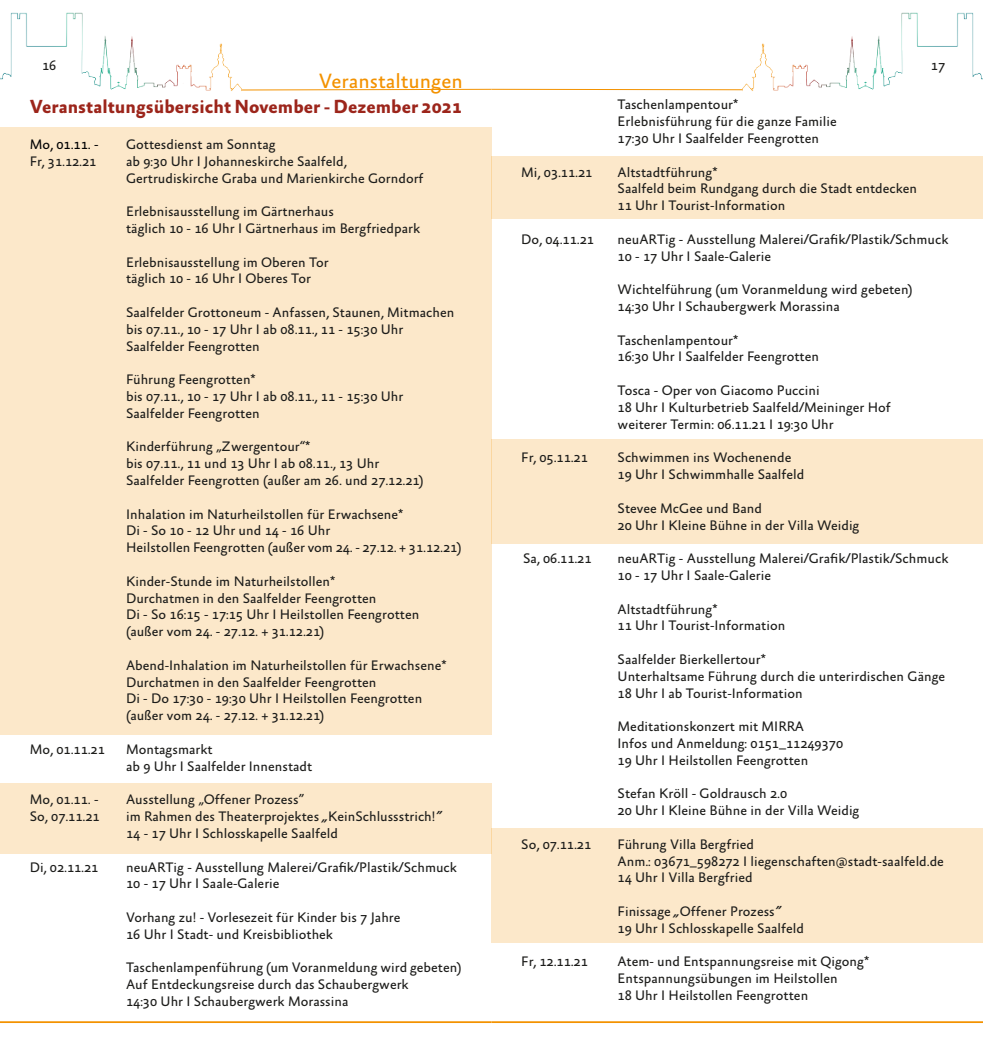
<style>
.page{position:relative;width:983px;height:1042px;background:#fff}
.page>*{position:absolute;margin:0;border:0;box-sizing:border-box;transform-origin:0 0}
.t1{font:21px "Absara Sans OT";color:#f39200}
.t2{font:700 19.25px "Absara Sans OT";color:#9c251b}
.t3{font:14px "Absara Sans OT";color:#1d1d1b}
.t4{font:14px "Absara Sans OT";color:#020203}
.s1{font-weight:500;font-style:italic}
</style>
<div class="page">
<hr style="left:491px;top:1021px;width:491px;height:2px;background:#f39200">
<img style="left:742px;top:12px;width:240px;height:79px">
<hr style="left:491px;top:89px;width:251px;height:1px;background:#f39200">
<hr style="left:0;top:1021px;width:491px;height:2px;background:#f39200">
<svg style="left:241px;top:88px;width:251px;height:3px"></svg>
<img style="left:0;top:12px;width:241px;height:79px">
<div style="left:0;top:127px;width:491px;height:607px;background:#fce8ca"></div>
<div style="left:491px;top:156px;width:491px;height:62px;background:#fce8ca"></div>
<div style="left:491px;top:439px;width:491px;height:104px;background:#fce8ca"></div>
<div style="left:491px;top:828px;width:491px;height:115px;background:#fce8ca"></div>
<div style="left:0;top:783px;width:491px;height:70px;background:#fce8ca"></div>
<p class="t3" style="left:42px;top:58px;width:16px">16</p>
<p class="t3" style="left:930px;top:58px;width:16px">17</p>
<p class="t1" style="left:319px;top:71px;width:145px">Veranstaltungen</p>
<p class="t3" style="left:617px;top:97px;width:122px">Taschenlampentour*</p>
<p class="t3" style="left:617px;top:114px;width:220px">Erlebnisführung für die ganze Familie</p>
<p class="t3" style="left:617px;top:131px;width:203px">17:30 Uhr I Saalfelder Feengrotten</p>
<p class="t3" style="left:521px;top:165px;width:72px">Mi, 03.11.21</p>
<p class="t3" style="left:617px;top:165px;width:101px">Altstadtführung*</p>
<p class="t3" style="left:617px;top:181px;width:301px">Saalfeld beim Rundgang durch die Stadt entdecken</p>
<p class="t3" style="left:617px;top:198px;width:169px">11 Uhr I Tourist-Information</p>
<p class="t3" style="left:521px;top:232px;width:74px">Do, 04.11.21</p>
<p class="t3" style="left:617px;top:232px;width:332px">neuARTig - Ausstellung Malerei/Grafik/Plastik/Schmuck</p>
<p class="t3" style="left:617px;top:249px;width:155px">10 - 17 Uhr I Saale-Galerie</p>
<p class="t3" style="left:617px;top:282px;width:297px">Wichtelführung (um Voranmeldung wird gebeten)</p>
<p class="t3" style="left:617px;top:299px;width:224px">14:30 Uhr I Schaubergwerk Morassina</p>
<p class="t3" style="left:617px;top:333px;width:122px">Taschenlampentour*</p>
<p class="t3" style="left:617px;top:349px;width:203px">16:30 Uhr I Saalfelder Feengrotten</p>
<p class="t3" style="left:617px;top:383px;width:203px">Tosca - Oper von Giacomo Puccini</p>
<p class="t3" style="left:617px;top:400px;width:275px">18 Uhr I Kulturbetrieb Saalfeld/Meininger Hof</p>
<p class="t3" style="left:617px;top:417px;width:217px">weiterer Termin: 06.11.21 I 19:30 Uhr</p>
<p class="t3" style="left:521px;top:450px;width:68px">Fr, 05.11.21</p>
<p class="t3" style="left:617px;top:450px;width:175px">Schwimmen ins Wochenende</p>
<p class="t3" style="left:617px;top:467px;width:188px">19 Uhr I Schwimmhalle Saalfeld</p>
<p class="t3" style="left:617px;top:501px;width:146px">Stevee McGee und Band</p>
<p class="t3" style="left:617px;top:517px;width:243px">20 Uhr I Kleine Bühne in der Villa Weidig</p>
<p class="t3" style="left:523px;top:551px;width:70px">Sa, 06.11.21</p>
<p class="t3" style="left:617px;top:551px;width:332px">neuARTig - Ausstellung Malerei/Grafik/Plastik/Schmuck</p>
<p class="t3" style="left:617px;top:568px;width:155px">10 - 17 Uhr I Saale-Galerie</p>
<p class="t3" style="left:617px;top:601px;width:101px">Altstadtführung*</p>
<p class="t3" style="left:617px;top:618px;width:169px">11 Uhr I Tourist-Information</p>
<p class="t3" style="left:617px;top:652px;width:150px">Saalfelder Bierkellertour*</p>
<p class="t3" style="left:617px;top:669px;width:329px">Unterhaltsame Führung durch die unterirdischen Gänge</p>
<p class="t3" style="left:617px;top:685px;width:186px">18 Uhr I ab Tourist-Information</p>
<p class="t3" style="left:617px;top:719px;width:188px">Meditationskonzert mit MIRRA</p>
<p class="t3" style="left:617px;top:736px;width:227px">Infos und Anmeldung: 0151_11249370</p>
<p class="t3" style="left:617px;top:753px;width:192px">19 Uhr I Heilstollen Feengrotten</p>
<p class="t3" style="left:617px;top:786px;width:171px">Stefan Kröll - Goldrausch 2.0</p>
<p class="t3" style="left:617px;top:803px;width:243px">20 Uhr I Kleine Bühne in der Villa Weidig</p>
<p class="t3" style="left:521px;top:837px;width:71px">So, 07.11.21</p>
<p class="t3" style="left:617px;top:837px;width:138px">Führung Villa Bergfried</p>
<p class="t3" style="left:617px;top:853px;width:328px">Anm.: 03671_598272 I liegenschaften@stadt-saalfeld.de</p>
<p class="t3" style="left:617px;top:870px;width:136px">14 Uhr I Villa Bergfried</p>
<p class="t3" style="left:617px;top:904px;width:164px">Finissage <span class="s1">„</span>Offener Prozess<span class="s1">”</span></p>
<p class="t3" style="left:617px;top:921px;width:188px">19 Uhr I Schlosskapelle Saalfeld</p>
<p class="t3" style="left:521px;top:954px;width:68px">Fr, 12.11.21</p>
<p class="t3" style="left:617px;top:954px;width:253px">Atem- und Entspannungsreise mit Qigong*</p>
<p class="t3" style="left:617px;top:971px;width:221px">Entspannungsübungen im Heilstollen</p>
<p class="t3" style="left:617px;top:988px;width:192px">18 Uhr I Heilstollen Feengrotten</p>
<p class="t2" style="left:30px;top:97px;width:433px">Veranstaltungsübersicht November - Dezember 2021</p>
<p class="t4" style="left:30px;top:137px;width:70px">Mo, 01.11. -</p>
<p class="t3" style="left:126px;top:137px;width:151px">Gottesdienst am Sonntag</p>
<p class="t3" style="left:30px;top:154px;width:68px">Fr, 31.12.21</p>
<p class="t3" style="left:126px;top:154px;width:222px">ab 9:30 Uhr I Johanneskirche Saalfeld,</p>
<p class="t3" style="left:126px;top:171px;width:299px">Gertrudiskirche Graba und Marienkirche Gorndorf</p>
<p class="t3" style="left:126px;top:204px;width:209px">Erlebnisausstellung im Gärtnerhaus</p>
<p class="t3" style="left:126px;top:221px;width:295px">täglich 10 - 16 Uhr I Gärtnerhaus im Bergfriedpark</p>
<p class="t3" style="left:126px;top:255px;width:204px">Erlebnisausstellung im Oberen Tor</p>
<p class="t3" style="left:126px;top:271px;width:186px">täglich 10 - 16 Uhr I Oberes Tor</p>
<p class="t3" style="left:126px;top:305px;width:330px">Saalfelder Grottoneum - Anfassen, Staunen, Mitmachen</p>
<p class="t3" style="left:126px;top:322px;width:279px">bis 07.11., 10 - 17 Uhr I ab 08.11., 11 - 15:30 Uhr</p>
<p class="t3" style="left:126px;top:339px;width:135px">Saalfelder Feengrotten</p>
<p class="t3" style="left:126px;top:372px;width:131px">Führung Feengrotten*</p>
<p class="t3" style="left:126px;top:389px;width:279px">bis 07.11., 10 - 17 Uhr I ab 08.11., 11 - 15:30 Uhr</p>
<p class="t3" style="left:126px;top:406px;width:135px">Saalfelder Feengrotten</p>
<p class="t3" style="left:126px;top:439px;width:186px">Kinderführung „Zwergentour“*</p>
<p class="t3" style="left:126px;top:456px;width:255px">bis 07.11., 11 und 13 Uhr I ab 08.11., 13 Uhr</p>
<p class="t3" style="left:126px;top:473px;width:299px">Saalfelder Feengrotten (außer am 26. und 27.12.21)</p>
<p class="t3" style="left:126px;top:507px;width:279px">Inhalation im Naturheilstollen für Erwachsene*</p>
<p class="t3" style="left:126px;top:523px;width:206px">Di - So 10 - 12 Uhr und 14 - 16 Uhr</p>
<p class="t3" style="left:126px;top:540px;width:337px">Heilstollen Feengrotten (außer vom 24. - 27.12. + 31.12.21)</p>
<p class="t3" style="left:126px;top:574px;width:211px">Kinder-Stunde im Naturheilstollen*</p>
<p class="t3" style="left:126px;top:591px;width:252px">Durchatmen in den Saalfelder Feengrotten</p>
<p class="t3" style="left:126px;top:607px;width:295px">Di - So 16:15 - 17:15 Uhr I Heilstollen Feengrotten</p>
<p class="t3" style="left:126px;top:624px;width:200px">(außer vom 24. - 27.12. + 31.12.21)</p>
<p class="t3" style="left:126px;top:658px;width:322px">Abend-Inhalation im Naturheilstollen für Erwachsene*</p>
<p class="t3" style="left:126px;top:675px;width:252px">Durchatmen in den Saalfelder Feengrotten</p>
<p class="t3" style="left:126px;top:691px;width:297px">Di - Do 17:30 - 19:30 Uhr I Heilstollen Feengrotten</p>
<p class="t3" style="left:126px;top:708px;width:200px">(außer vom 24. - 27.12. + 31.12.21)</p>
<p class="t3" style="left:30px;top:742px;width:77px">Mo, 01.11.21</p>
<p class="t3" style="left:126px;top:742px;width:88px">Montagsmarkt</p>
<p class="t3" style="left:126px;top:759px;width:188px">ab 9 Uhr I Saalfelder Innenstadt</p>
<p class="t3" style="left:30px;top:792px;width:70px">Mo, 01.11. -</p>
<p class="t3" style="left:126px;top:792px;width:179px">Ausstellung „Offener Prozess”</p>
<p class="t3" style="left:30px;top:809px;width:71px">So, 07.11.21</p>
<p class="t3" style="left:126px;top:809px;width:316px">im Rahmen des Theaterprojektes <span class="s1">„</span>KeinSchlussstrich!<span class="s1">”</span></p>
<p class="t3" style="left:126px;top:826px;width:213px">14 - 17 Uhr I Schlosskapelle Saalfeld</p>
<p class="t3" style="left:30px;top:859px;width:70px">Di, 02.11.21</p>
<p class="t3" style="left:126px;top:859px;width:332px">neuARTig - Ausstellung Malerei/Grafik/Plastik/Schmuck</p>
<p class="t3" style="left:126px;top:876px;width:155px">10 - 17 Uhr I Saale-Galerie</p>
<p class="t3" style="left:126px;top:910px;width:276px">Vorhang zu! - Vorlesezeit für Kinder bis 7 Jahre</p>
<p class="t3" style="left:126px;top:927px;width:208px">16 Uhr I Stadt- und Kreisbibliothek</p>
<p class="t3" style="left:126px;top:960px;width:337px">Taschenlampenführung (um Voranmeldung wird gebeten)</p>
<p class="t3" style="left:126px;top:977px;width:284px">Auf Entdeckungsreise durch das Schaubergwerk</p>
<p class="t3" style="left:126px;top:994px;width:224px">14:30 Uhr I Schaubergwerk Morassina</p>
</div>
